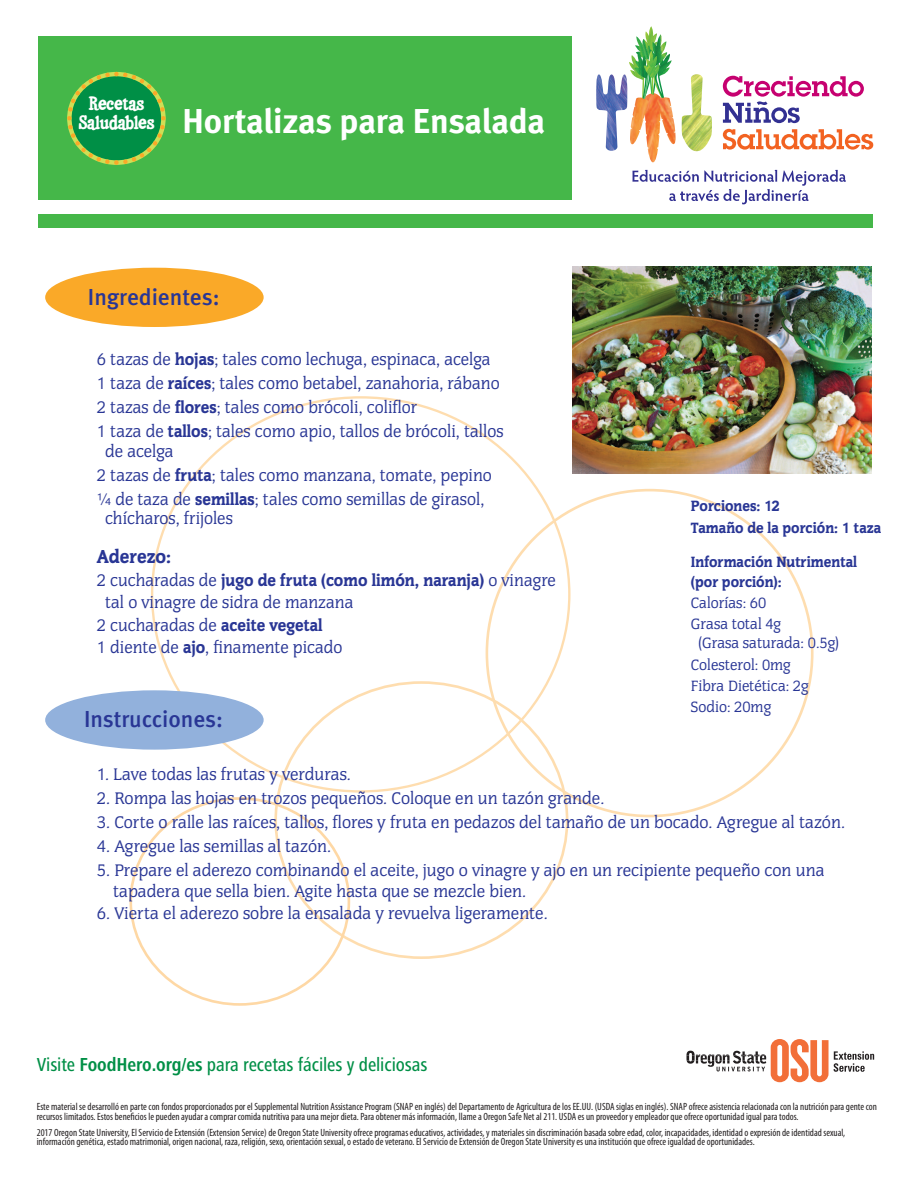
<style>
.page{position:relative;width:918px;height:1188px;background:#fff}
.page>*{position:absolute;margin:0;border:0;box-sizing:border-box;transform-origin:0 0}
.t1{font:700 34.5px "Meta";letter-spacing:-.005em;color:#fff}
.t2{font:500 23.1px "Meta";color:#293695}
.t3{font:500 condensed 19.5px "Frutiger Next LT";letter-spacing:-.005em;color:#008f46}
.t4{font:900 19.5px "Congress LT Std";color:#293695;scale:.96 1}
.t5{font:18px/19.5px "Pumpkin JF";color:#fff;text-align:center}
.t6{font:17.4px/24px "Congress LT Std";color:#293695;scale:.96 1}
.t7{font:17.4px/21px "Congress LT Std";color:#293695}
.t8{font:900 17.4px "Congress LT Std";color:#293695;scale:.96 1}
.t9{font:15.45px/21.1px "Congress LT Std";color:#293695;scale:.96 1}
.t10{font:900 15.45px/21.1px "Congress LT Std";color:#293695;scale:.96 1}
.t11{font:condensed 10.5px/9.8px "Myriad Pro";color:#231f20}
.s1{font-weight:900}
.s2{font-weight:400}
.s3{font-weight:700}
</style>
<div class="page">
<svg style="left:151px;top:396px;width:388px;height:379px"></svg>
<svg style="left:486px;top:489px;width:328px;height:328px"></svg>
<svg style="left:274px;top:681px;width:294px;height:278px"></svg>
<svg style="left:129px;top:797px;width:221px;height:209px"></svg>
<div style="left:45px;top:690px;width:219px;height:60px;background:#92b1dc;border-radius:50%"></div>
<div style="left:45px;top:268px;width:219px;height:59px;background:#faa928;border-radius:50%"></div>
<div style="left:38px;top:37px;width:534px;height:163px;background:#45b749"></div>
<div style="left:38px;top:214px;width:835px;height:14px;background:#45b749"></div>
<img style="left:573px;top:266px;width:299px;height:207px">
<svg style="left:632px;top:170px;width:214px;height:34px"></svg>
<img style="left:647px;top:101px;width:12px;height:61px">
<img style="left:645px;top:26px;width:12px;height:10px">
<img style="left:635px;top:36px;width:12px;height:16px">
<img style="left:629px;top:55px;width:6px;height:22px">
<img style="left:630px;top:97px;width:19px;height:49px">
<svg style="left:641px;top:78px;width:23px;height:23px"></svg>
<img style="left:657px;top:97px;width:19px;height:49px">
<img style="left:635px;top:52px;width:17px;height:27px">
<img style="left:660px;top:54px;width:12px;height:22px">
<img style="left:647px;top:34px;width:20px;height:32px">
<img style="left:644px;top:50px;width:16px;height:28px">
<img style="left:596px;top:74px;width:32px;height:77px">
<img style="left:682px;top:74px;width:30px;height:78px">
<svg style="left:639px;top:130px;width:8px;height:7px"></svg>
<svg style="left:643px;top:119px;width:3px;height:4px"></svg>
<svg style="left:659px;top:119px;width:4px;height:4px"></svg>
<svg style="left:723px;top:76px;width:141px;height:47px"></svg>
<svg style="left:723px;top:129px;width:150px;height:21px"></svg>
<svg style="left:67px;top:71px;width:99px;height:94px"></svg>
<svg style="left:686px;top:1039px;width:188px;height:43px"></svg>
<h3 class="t5" style="left:78px;top:95px;width:78px">Recetas<br>Saludables</h3>
<h1 class="t1" style="left:182px;top:108px;width:364px">Hortalizas para Ensalada</h1>
<h2 class="t2" style="left:88px;top:288px;width:133px">Ingredientes:</h2>
<h3 class="t6" style="left:97px;top:347px;width:425px">6 tazas de <span class="s1">hojas</span>; tales como lechuga, espinaca, acelga 1 taza de <span class="s1">raíces</span>; tales como betabel, zanahoria, rábano 2 tazas de <span class="s1">flores</span>; tales como brócoli, coliflor<br>1 taza de <span class="s1">tallos</span>; tales como apio, tallos de brócoli, tallos</h3>
<h3 class="t6" style="left:97px;top:439px;width:413px;text-indent:8px">de acelga<br>2 tazas de <span class="s1">fruta</span>; tales como manzana, tomate, pepino ¼ de taza de <span class="s1">semillas</span>; tales como semillas de girasol,</h3>
<h3 class="t6" style="left:105px;top:506px;width:134px">chícharos, frijoles</h3>
<h3 class="t4" style="left:97px;top:545px;width:79px">Aderezo:</h3>
<h3 class="t8" style="left:97px;top:569px;width:480px"><span class="s2">2 cucharadas de</span> jugo de fruta (como limón, naranja) <span class="s2">o vinagre</span></h3>
<h3 class="t6" style="left:105px;top:590px;width:260px">tal o vinagre de sidra de manzana</h3>
<h3 class="t6" style="left:97px;top:613px;width:237px">2 cucharadas de <span class="s1">aceite vegetal</span></h3>
<h3 class="t6" style="left:97px;top:635px;width:257px">1 diente de <span class="s1">ajo</span>, finamente picado</h3>
<h2 class="t2" style="left:84px;top:710px;width:140px">Instrucciones:</h2>
<h3 class="t10" style="left:691px;top:495px;width:200px">Porciones: 12<br>Tamaño de la porción: 1 taza</h3>
<h3 class="t10" style="left:691px;top:552px;width:175px;line-height:19.4px">Información Nutrimental (por porción):</h3>
<h3 class="t9" style="left:691px;top:592px;width:95px">Calorías: 60<br>Grasa total 4g</h3>
<h3 class="t9" style="left:691px;top:633px;width:156px;text-indent:7px">(Grasa saturada: 0.5g)<br>Colesterol: 0mg<br>Fibra Dietética: 2g<br>Sodio: 20mg</h3>
<h3 class="t7" style="left:97px;top:763px;width:256px">1. Lave todas las frutas y verduras.</h3>
<h3 class="t7" style="left:97px;top:787px;width:509px">2. Rompa las hojas en trozos pequeños. Coloque en un tazón grande.</h3>
<h3 class="t7" style="left:97px;top:811px;width:750px">3. Corte o ralle las raíces, tallos, flores y fruta en pedazos del tamaño de un bocado. Agregue al tazón.</h3>
<h3 class="t7" style="left:97px;top:835px;width:236px">4. Agregue las semillas al tazón.</h3>
<h3 class="t7" style="left:113px;top:859px;width:713px;text-indent:-16px">5. Prepare el aderezo combinando el aceite, jugo o vinagre y ajo en un recipiente pequeño con una tapadera que sella bien. Agite hasta que se mezcle bien.</h3>
<h3 class="t7" style="left:97px;top:903px;width:452px">6. Vierta el aderezo sobre la ensalada y revuelva ligeramente.</h3>
<h3 class="t3" style="left:37px;top:1058px;width:392px">Visite <span class="s3">FoodHero.org/es</span> para recetas fáciles y deliciosas</h3>
<p class="t11" style="left:37px;top:1103px;width:842px">Este material se desarrolló en parte con fondos proporcionados por el Supplemental Nutrition Assistance Program (SNAP en inglés) del Departamento de Agricultura de los EE.UU. (USDA siglas en inglés). SNAP ofrece asistencia relacionada con la nutrición para gente con recursos limitados. Estos beneficios le pueden ayudar a comprar comida nutritiva para una mejor dieta. Para obtener más información, llame a Oregon Safe Net al 211. USDA es un proveedor y empleador que ofrece oportunidad igual para todos.</p>
<p class="t11" style="left:37px;top:1128px;width:810px">2017 Oregon State University, El Servicio de Extensión (Extension Service) de Oregon State University ofrece programas educativos, actividades, y materiales sin discriminación basada sobre edad, color, incapacidades, identidad o expresión de identidad sexual, información genética, estado matrimonial, origen nacional, raza, religión, sexo, orientación sexual, o estado de veterano. El Servicio de Extensión de Oregon State University es una institución que ofrece igualdad de oportunidades.</p>
</div>
